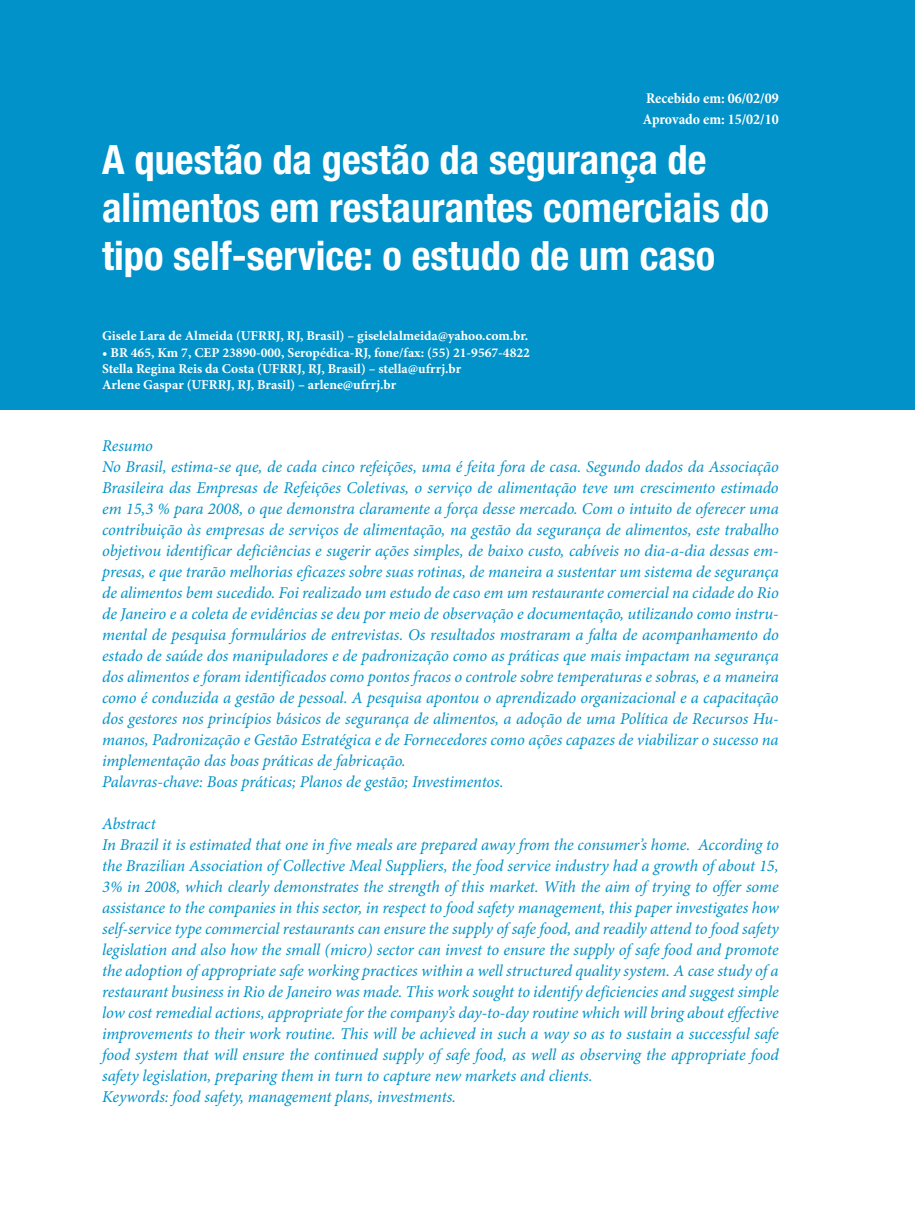
<style>
.page{position:relative;width:915px;height:1212px;background:#fff}
.page>*{position:absolute;margin:0;border:0;box-sizing:border-box;transform-origin:0 0}
.t1{font:700 condensed 40.5px/48px "Helvetica Neue LT Std";color:#fff}
.t2{font:italic 16.5px/21px "Minion Pro";letter-spacing:-.005em;color:#0092c8}
.t3{font:700 condensed 15px/21px "Minion Pro";color:#fff}
.t4{font:700 13.5px/16.2px "Minion Pro";color:#fff}
</style>
<div class="page">
<div style="left:0;top:0;width:914px;height:410px;background:#0092c8"></div>
<p class="t3" style="left:642px;top:89px;width:137px">Recebido em: 06/02/09<br>Aprovado em: 15/02/10</p>
<h1 class="t1" style="left:102px;top:135px;width:668px">A questão da gestão da segurança de alimentos em restaurantes comerciais do tipo self-service: o estudo de um caso</h1>
<p class="t4" style="left:102px;top:329px;width:427px">Gisele Lara de Almeida (UFRRJ, RJ, Brasil) – giselelalmeida@yahoo.com.br.</p>
<p class="t4" style="left:102px;top:345px;width:429px">• BR 465, Km 7, CEP 23890-000, Seropédica-RJ, fone/fax: (55) 21-9567-4822<br>Stella Regina Reis da Costa (UFRRJ, RJ, Brasil) – stella@ufrrj.br<br>Arlene Gaspar (UFRRJ, RJ, Brasil) – arlene@ufrrj.br</p>
<p class="t2" style="left:102px;top:436px;width:678px">Resumo<br>No Brasil, estima-se que, de cada cinco refeições, uma é feita fora de casa. Segundo dados da Associação Brasileira das Empresas de Refeições Coletivas, o serviço de alimentação teve um crescimento estimado em 15,3 % para 2008, o que demonstra claramente a força desse mercado. Com o intuito de oferecer uma contribuição às empresas de serviços de alimentação, na gestão da segurança de alimentos, este trabalho objetivou identificar deficiências e sugerir ações simples, de baixo custo, cabíveis no dia-a-dia dessas em&shy;presas, e que trarão melhorias eficazes sobre suas rotinas, de maneira a sustentar um sistema de segurança de alimentos bem sucedido. Foi realizado um estudo de caso em um restaurante comercial na cidade do Rio de Janeiro e a coleta de evidências se deu por meio de observação e documentação, utilizando como instru&shy;mental de pesquisa formulários de entrevistas. Os resultados mostraram a falta de acompanhamento do estado de saúde dos manipuladores e de padronização como as práticas que mais impactam na segurança dos alimentos e foram identificados como pontos fracos o controle sobre temperaturas e sobras, e a maneira como é conduzida a gestão de pessoal. A pesquisa apontou o aprendizado organizacional e a capacitação dos gestores nos princípios básicos de segurança de alimentos, a adoção de uma Política de Recursos Hu&shy;manos, Padronização e Gestão Estratégica e de Fornecedores como ações capazes de viabilizar o sucesso na implementação das boas práticas de fabricação.<br>Palavras-chave: Boas práticas; Planos de gestão; Investimentos.</p>
<p class="t2" style="left:102px;top:814px;width:678px">Abstract<br>In Brazil it is estimated that one in five meals are prepared away from the consumer’s home. According to the Brazilian Association of Collective Meal Suppliers, the food service industry had a growth of about 15, 3% in 2008, which clearly demonstrates the strength of this market. With the aim of trying to offer some assistance to the companies in this sector, in respect to food safety management, this paper investigates how self-service type commercial restaurants can ensure the supply of safe food, and readily attend to food safety legislation and also how the small (micro) sector can invest to ensure the supply of safe food and promote the adoption of appropriate safe working practices within a well structured quality system. A case study of a restaurant business in Rio de Janeiro was made. This work sought to identify deficiencies and suggest simple low cost remedial actions, appropriate for the company’s day-to-day routine which will bring about effective improvements to their work routine. This will be achieved in such a way so as to sustain a successful safe food system that will ensure the continued supply of safe food, as well as observing the appropriate food safety legislation, preparing them in turn to capture new markets and clients.<br>Keywords: food safety, management plans, investments.</p>
</div>
